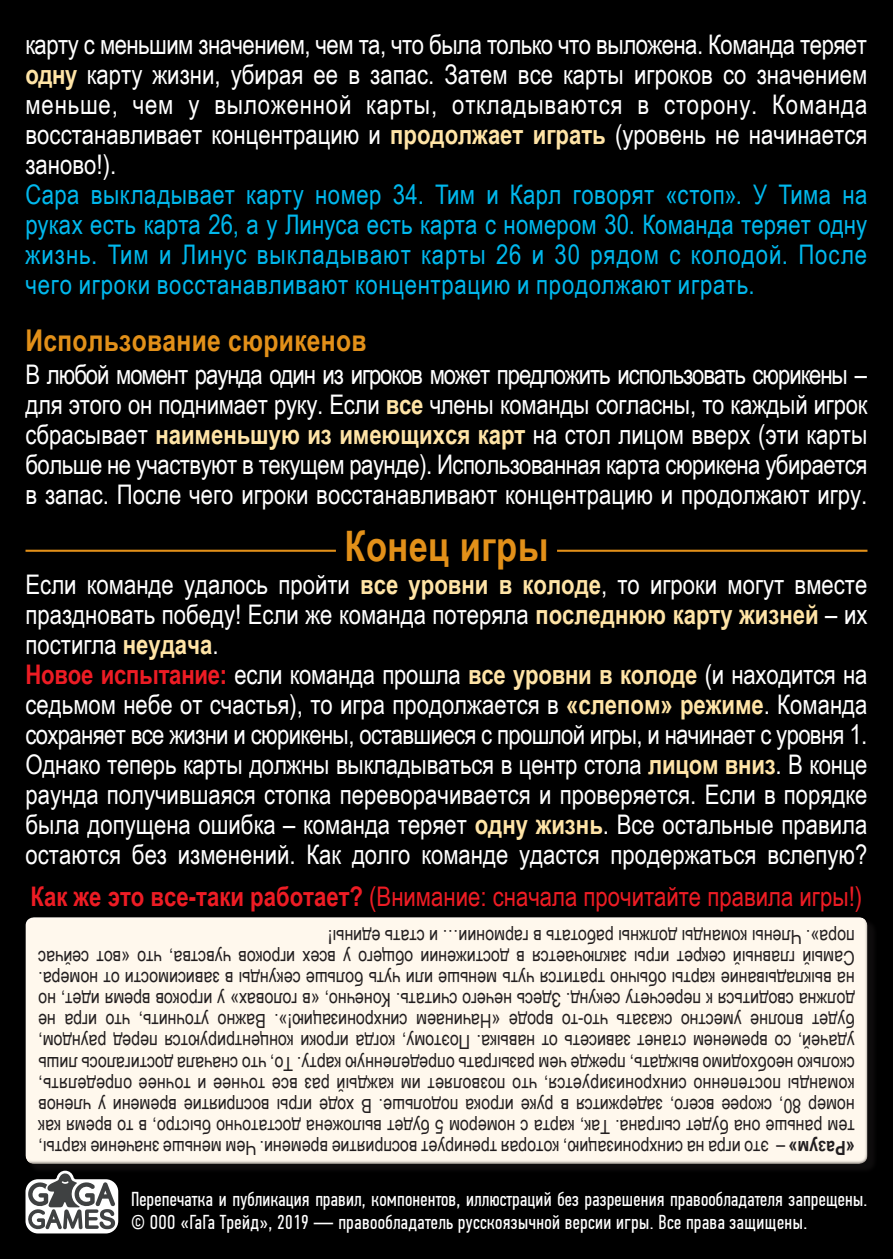
<style>
.page{position:relative;width:893px;height:1259px;background:#000}
.page>*{position:absolute;margin:0;border:0;box-sizing:border-box;transform-origin:0 0}
.t1{font:700 42px "Arial Narrow";letter-spacing:.01em;color:#e29019}
.t2{font:700 30px "Arial Narrow";letter-spacing:.01em;color:#e29019}
.t3{font:27px/30px "Arial Narrow";color:#fff;text-align:justify}
.t4{font:27px/30px "Arial Narrow";letter-spacing:.025em;color:#00b8ed;text-align:justify}
.t5{font:27px "Arial Narrow";color:#ed1c24}
.t6{font:20.1px/23.1px "PF Din Text Comp Pro";letter-spacing:.01em;color:#fff}
.t7{font:19.5px/21px "Arial Narrow";color:#231f20;text-align:justify}
.s1{font-weight:700;color:#ffe4a6}
.s2{font-weight:700;color:#ed1c24}
.s3{font-weight:700}
</style>
<div class="page">
<hr style="left:26px;top:550px;width:841px;height:2px;background:#e29019">
<div style="left:336px;top:546px;width:221px;height:9px;background:#000"></div>
<div style="left:27px;top:919px;width:850px;height:255px;background:#0b0a0a"></div>
<div style="left:24px;top:917px;width:846px;height:248px;background:#fff8ed"></div>
<svg style="left:26px;top:1170px;width:92px;height:63px;background:#8e8e8f"></svg>
<p class="t3" style="left:26px;top:28px;width:843px">карту с меньшим значением, чем та, что была только что выложена. Команда теряет <span class="s1">одну</span> карту жизни, убирая ее в запас. Затем все карты игроков со значением меньше, чем у выложенной карты, откладываются в сторону. Команда восстанавливает концентрацию и <span class="s1">продолжает играть</span> (уровень не начинается заново!).</p>
<p class="t4" style="left:26px;top:178px;width:843px">Сара выкладывает карту номер 34. Тим и Карл говорят «стоп». У Тима на руках есть карта 26, а у Линуса есть карта с номером 30. Команда теряет одну жизнь. Тим и Линус выкладывают карты 26 и 30 рядом с колодой. После чего игроки восстанавливают концентрацию и продолжают играть.</p>
<p class="t2" style="left:26px;top:317px;width:342px">Использование сюрикенов</p>
<p class="t3" style="left:26px;top:358px;width:843px">В любой момент раунда один из игроков может предложить использовать сюрикены – для этого он поднимает руку. Если <span class="s1">все</span> члены команды согласны, то каждый игрок сбрасывает <span class="s1">наименьшую из имеющихся карт</span> на стол лицом вверх (эти карты больше не участвуют в текущем раунде). Использованная карта сюрикена убирается в запас. После чего игроки восстанавливают концентрацию и продолжают игру.</p>
<h1 class="t1" style="left:345px;top:514px;width:205px">Конец игры</h1>
<p class="t3" style="left:26px;top:568px;width:843px;text-align:left">Если команде удалось пройти <span class="s1">все уровни в колоде</span>, то игроки могут вместе праздновать победу! Если же команда потеряла <span class="s1">последнюю карту жизней</span> – их постигла <span class="s1">неудача</span>.<br><span class="s2">Новое испытание:</span> если команда прошла <span class="s1">все уровни в колоде</span> (и находится на седьмом небе от счастья), то игра продолжается в <span class="s1">«слепом» режиме</span>. Команда сохраняет все жизни и сюрикены, оставшиеся с прошлой игры, и начинает с уровня 1.<br>Однако теперь карты должны выкладываться в центр стола <span class="s1">лицом вниз</span>. В конце раунда получившаяся стопка переворачивается и проверяется. Если в порядке была допущена ошибка – команда теряет <span class="s1">одну жизнь</span>. Все остальные правила остаются без изменений. Как долго команде удастся продержаться вслепую?</p>
<p class="t5" style="left:31px;top:876px;width:833px"><span class="s3">Как же это все-таки работает?</span> (Внимание: сначала прочитайте правила игры!)</p>
<p class="t7" style="left:855px;top:1158px;width:818px;rotate:-180deg"><span class="s3">«Разум»</span> – это игра на синхронизацию, которая тренирует восприятие времени. Чем меньше значение карты, тем раньше она будет сыграна. Так, карта с номером 5 будет выложена достаточно быстро, в то время как номер 80, скорее всего, задержится в руке игрока подольше. В ходе игры восприятие времени у членов команды постепенно синхронизируется, что позволяет им каждый раз все точнее и точнее определять, сколько необходимо выждать, прежде чем разыграть определенную карту. То, что сначала достигалось лишь удачей, со временем станет зависеть от навыка. Поэтому, когда игроки концентрируются перед раундом, будет вполне уместно сказать что-то вроде «Начинаем синхронизацию!». Важно уточнить, что игра не должна сводиться к пересчету секунд. Здесь нечего считать. Конечно, «в головах» у игроков время идет, но на выкладывание карты обычно тратится чуть меньше или чуть больше секунды в зависимости от номера.<br>Самый главный секрет игры заключается в достижении общего у всех игроков чувства, что «вот сейчас пора». Члены команды должны работать в гармонии… и стать едины!</p>
<p class="t6" style="left:131px;top:1188px;width:738px">Перепечатка и публикация правил, компонентов, иллюстраций без разрешения правообладателя запрещены. © ООО «ГаГа Трейд», 2019 — правообладатель русскоязычной версии игры. Все права защищены.</p>
</div>
